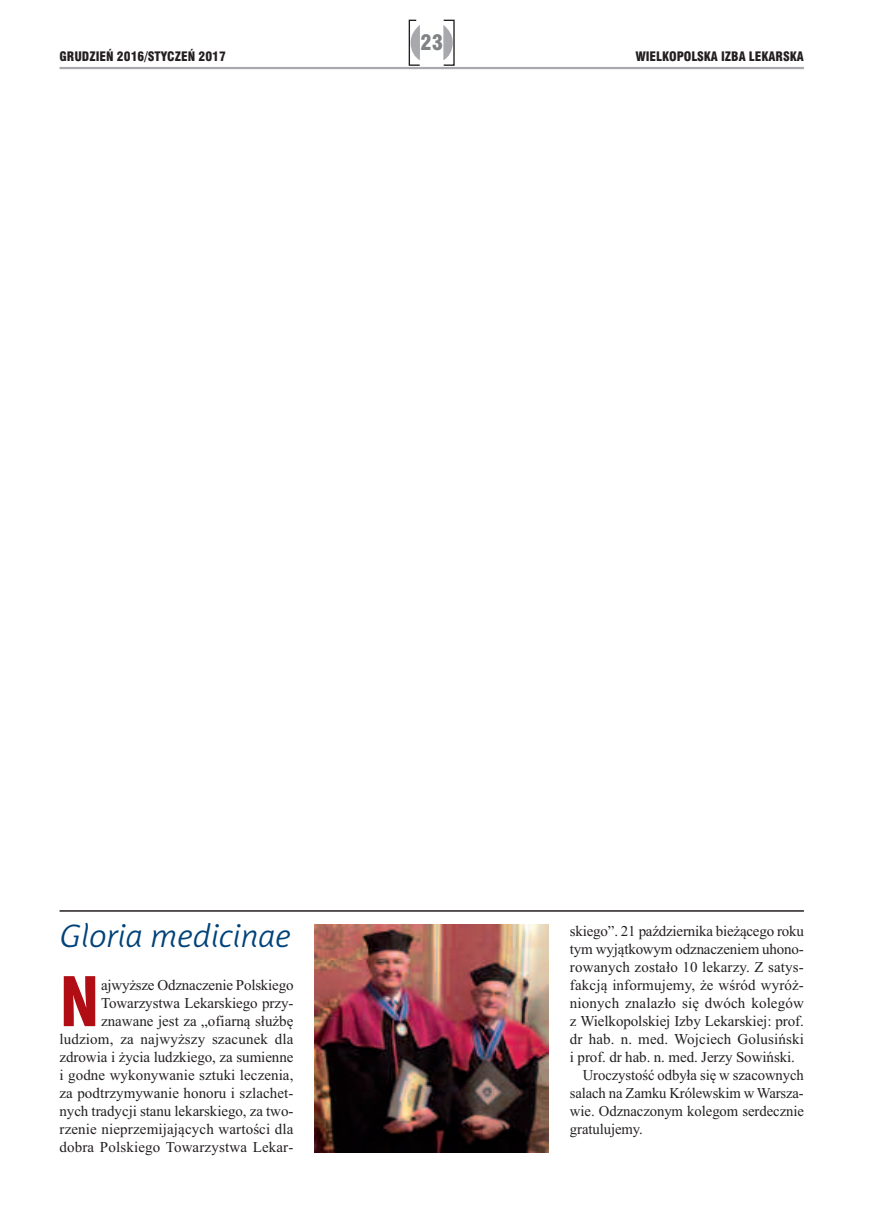
<style>
.page{position:relative;width:872px;height:1212px;background:#fff}
.page>*{position:absolute;margin:0;border:0;box-sizing:border-box;transform-origin:0 0}
.t1{font:900 condensed 74.25px "Myriad Pro";color:#b00d15}
.t2{font:italic 33px "Naomi Sans EFNTT Light";color:#004279}
.t3{font:21px "Swis 721 Blk Cn EU";color:#808285}
.t4{font:15px/18px "Times New Roman";letter-spacing:-.005em;color:#231f20;text-align:right}
.t5{font:12.75px "Swis 721 Blk Cn EU";color:#231f20}
</style>
<div class="page">
<svg style="left:443px;top:25px;width:10px;height:35px"></svg>
<svg style="left:408px;top:19px;width:12px;height:47px"></svg>
<hr style="left:60px;top:67px;width:744px;height:2px;background:#a8a9ad">
<img style="left:315px;top:924px;width:234px;height:228px">
<hr style="left:60px;top:910px;width:744px;height:2px;background:#231f20">
<h3 class="t3" style="left:420px;top:30px;width:24px">23</h3>
<p class="t5" style="left:60px;top:48px;width:168px">GRUDZIEŃ 2016/STYCZEŃ 2017</p>
<p class="t5" style="left:635px;top:48px;width:170px">WIELKOPOLSKA IZBA LEKARSKA</p>
<h2 class="t2" style="left:60px;top:918px;width:233px">Gloria medicinae</h2>
<h1 class="t1" style="left:60px;top:975px;width:41px">N</h1>
<p class="t4" style="left:60px;top:976px;width:235px">ajwyższe Odznaczenie Polskiego Towarzystwa Lekarskiego przy&shy;znawane jest za „ofiarną służbę ludziom, za najwyższy szacunek dla zdrowia i życia ludzkiego, za sumienne i godne wykonywanie sztuki leczenia, za podtrzymywanie honoru i szlachet&shy;nych tradycji stanu lekarskiego, za two&shy;rzenie nieprzemijających wartości dla dobra Polskiego Towarzystwa Lekar-</p>
<p class="t4" style="left:570px;top:922px;width:235px">skiego”. 21 października bieżącego roku</p>
<p class="t4" style="left:570px;top:940px;width:235px">tym wyjątkowym odznaczeniem uhono-</p>
<p class="t4" style="left:570px;top:958px;width:235px">rowanych zostało 10 lekarzy. Z satys-</p>
<p class="t4" style="left:570px;top:976px;width:235px">fakcją informujemy, że wśród wyróż-</p>
<p class="t4" style="left:570px;top:994px;width:235px">nionych znalazło się dwóch kolegów</p>
<p class="t4" style="left:570px;top:1012px;width:235px">z Wielkopolskiej Izby Lekarskiej: prof.</p>
<p class="t4" style="left:570px;top:1030px;width:235px">dr hab. n. med. Wojciech Golusiński</p>
<p class="t4" style="left:570px;top:1048px;width:226px">i prof. dr hab. n. med. Jerzy Sowiński.</p>
<p class="t4" style="left:583px;top:1066px;width:223px">Uroczystość odbyła się w szacownych</p>
<p class="t4" style="left:570px;top:1084px;width:235px">salach na Zamku Królewskim w Warsza-</p>
<p class="t4" style="left:570px;top:1102px;width:235px">wie. Odznaczonym kolegom serdecznie</p>
<p class="t4" style="left:570px;top:1120px;width:74px">gratulujemy.</p>
</div>
